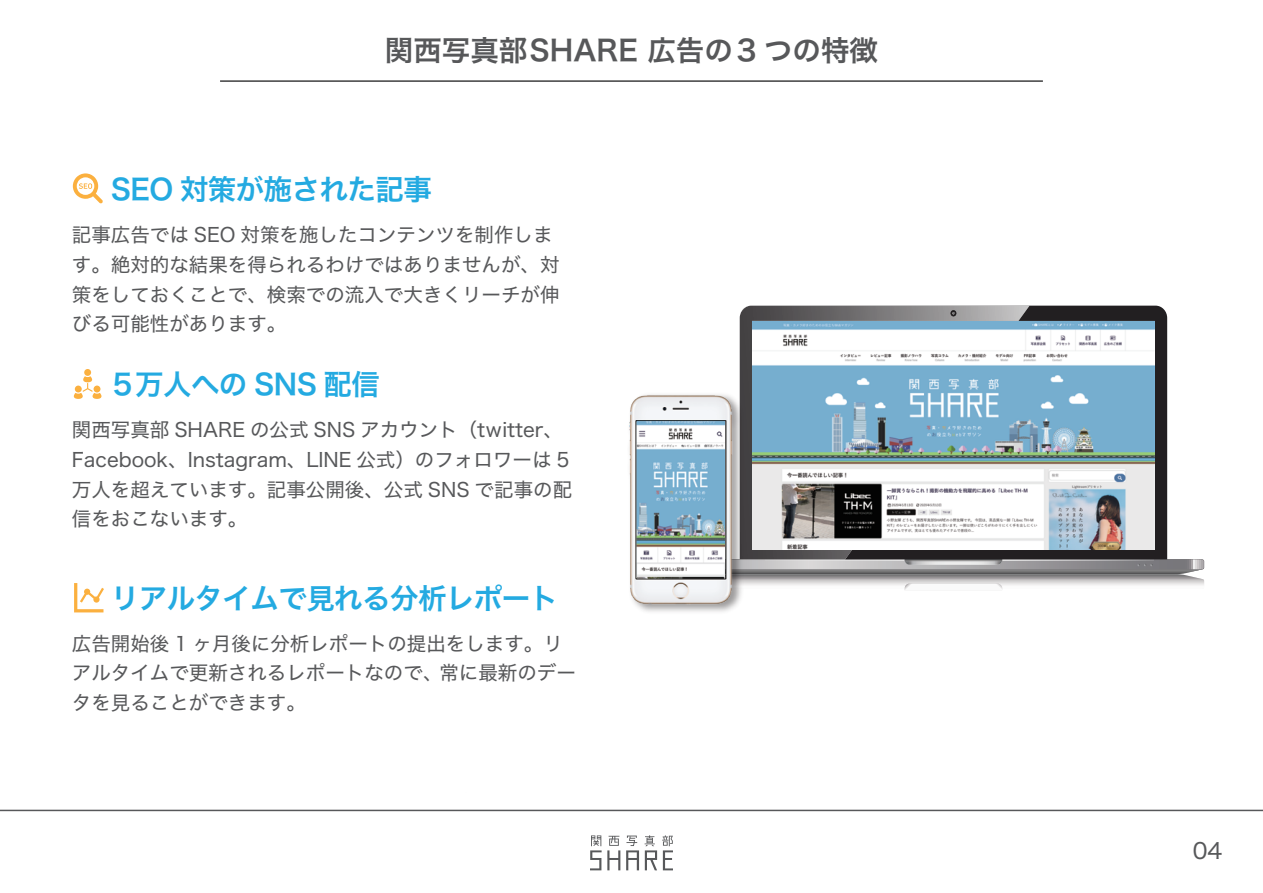
<style>
.page{position:relative;width:1263px;height:893px;background:#fff}
.page>*{position:absolute;margin:0;border:0;box-sizing:border-box;transform-origin:0 0}
.t1{font:28.5px "Hiragino Sans W6";letter-spacing:-.02em;color:#24aae1}
.t2{font:28.5px "Hiragino Sans W6";color:#57585a}
.t3{font:21.9px "Hiragino Sans W4";color:#57585a}
.t4{font:19.5px/29.8px "Hiragino Sans W4";color:#57585a}
</style>
<div class="page">
<hr style="left:220px;top:80px;width:823px;height:2px;background:#3e3e3f">
<hr style="left:0;top:810px;width:1263px;height:1px;background:#57585a">
<svg style="left:590px;top:835px;width:30px;height:35px"></svg>
<svg style="left:626px;top:835px;width:13px;height:35px"></svg>
<svg style="left:645px;top:835px;width:28px;height:35px"></svg>
<svg style="left:746px;top:558px;width:458px;height:32px"></svg>
<div style="left:1029px;top:306px;width:138px;height:253px;background:#221f21"></div>
<svg style="left:740px;top:306px;width:289px;height:253px;background:#5b595a"></svg>
<svg style="left:950px;top:310px;width:6px;height:6px"></svg>
<img style="left:752px;top:321px;width:403px;height:229px">
<img style="left:740px;top:390px;width:6px;height:208px">
<img style="left:629px;top:386px;width:111px;height:226px">
<div style="left:84px;top:369px;width:7px;height:7px;background:#fbb03f;border-radius:50%"></div>
<svg style="left:73px;top:376px;width:29px;height:23px"></svg>
<svg style="left:74px;top:583px;width:30px;height:29px"></svg>
<svg style="left:73px;top:173px;width:30px;height:31px"></svg>
<h1 class="t2" style="left:385px;top:24px;width:495px">関西写真部SHARE 広告の3 つの特徴</h1>
<h1 class="t1" style="left:83px;top:164px;width:351px">　SEO 対策が施された記事</h1>
<p class="t4" style="left:72px;top:218px;width:489px">記事広告では SEO 対策を施したコンテンツを制作します。絶対的な結果を得られるわけではありませんが、対策をしておくことで、検索での流入で大きくリーチが伸びる可能性があります。</p>
<h1 class="t1" style="left:112px;top:358px;width:269px">5万人への SNS 配信</h1>
<p class="t4" style="left:72px;top:413px;width:502px">関西写真部 SHARE の公式 SNS アカウント（twitter、<br>Facebook、Instagram、LINE 公式）のフォロワーは 5万人を超えています。記事公開後、公式 SNS で記事の配信をおこないます。</p>
<h1 class="t1" style="left:83px;top:572px;width:477px">　リアルタイムで見れる分析レポート</h1>
<p class="t4" style="left:72px;top:627px;width:505px">広告開始後 1 ヶ月後に分析レポートの提出をします。リアルタイムで更新されるレポートなので、常に最新のデータを見ることができます。</p>
<p class="t3" style="left:1193px;top:831px;width:31px">04</p>
</div>
